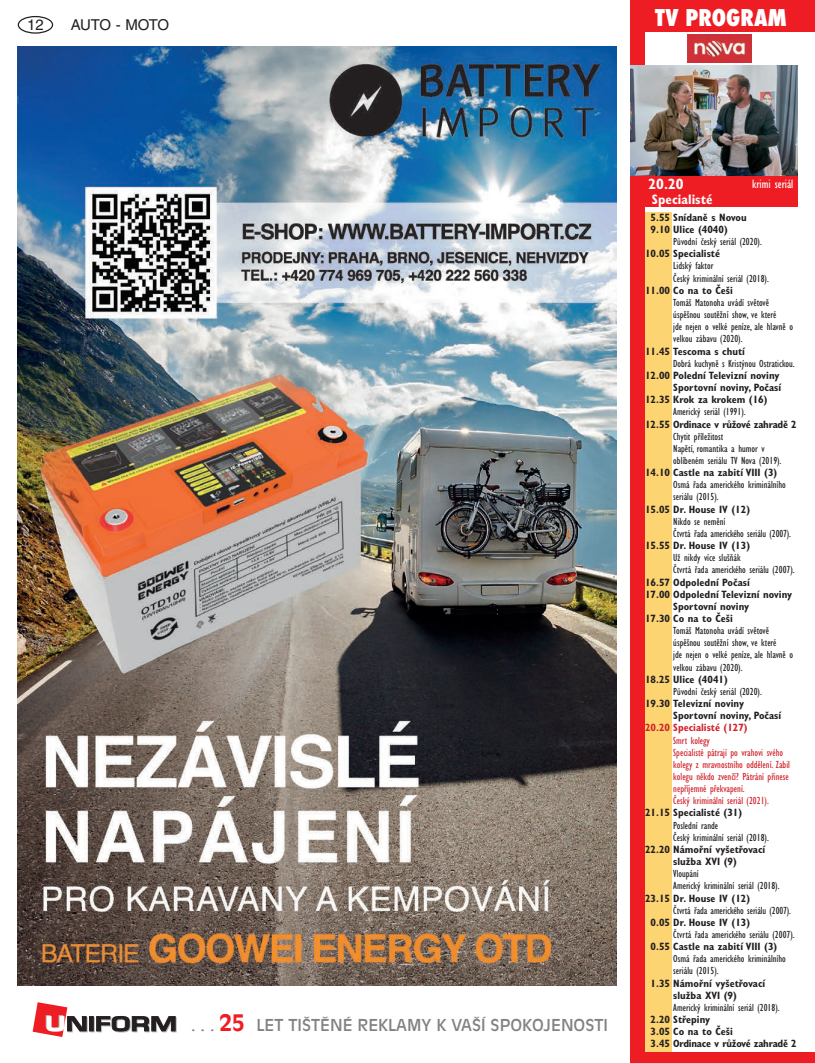
<style>
.page{position:relative;width:815px;height:1063px;background:#fff}
.page>*{position:absolute;margin:0;border:0;box-sizing:border-box;transform-origin:0 0}
.t1{font:800 condensed 22.5px "Futura";color:#fff}
.t2{font:16.25px "Antique Olive CE";color:#808285}
.t3{font:15px "Helvetica CE";letter-spacing:-.04em;color:#231f20}
.t4{font:700 condensed 15px "Gill Sans CE";color:#fff}
.t5{font:700 condensed 13.75px "Gill Sans CE";color:#fff}
.t6{font:condensed 12.5px "Gill Sans CE";color:#fff}
.t7{font:condensed 10.62px/12.1px "Gill Sans CE";color:#231f20}
.t8{font:700 condensed 10.62px/12.1px "Gill Sans CE";color:#231f20}
.t9{font:condensed 10.62px/12.1px "Gill Sans CE";color:#d1232a}
.t10{font:700 condensed 10.62px/12.1px "Gill Sans CE";letter-spacing:-.02em;color:#231f20}
.t11{font:700 condensed 10.62px "Gill Sans CE";color:#d1232a}
.s1{font-weight:700;font-size:22.5px;color:#ee1d23}
</style>
<div class="page">
<div style="left:18px;top:16px;width:35px;height:18px;border:1px solid #231f20;border-radius:50%"></div>
<svg style="left:90px;top:1017px;width:5px;height:15px"></svg>
<svg style="left:89px;top:1016px;width:5px;height:15px"></svg>
<svg style="left:96px;top:1016px;width:81px;height:16px"></svg>
<svg style="left:33px;top:1002px;width:55px;height:35px"></svg>
<div style="left:631px;top:0;width:184px;height:32px;background:#ee1d23"></div>
<div style="left:631px;top:175px;width:166px;height:32px;background:#ee1d23"></div>
<img style="left:687px;top:34px;width:64px;height:29px">
<div style="left:631px;top:0;width:14px;height:1063px;background:#ee1d23"></div>
<div style="left:631px;top:1052px;width:184px;height:11px;background:#ee1d23"></div>
<div style="left:645px;top:213px;width:26px;height:839px;background:#fdd472"></div>
<img style="left:631px;top:66px;width:166px;height:109px">
<img style="left:18px;top:46px;width:599px;height:939px">
<h3 class="t3" style="left:27px;top:16px;width:18px">12</h3>
<h3 class="t3" style="left:71px;top:16px;width:100px">AUTO - MOTO</h3>
<h1 class="t1" style="left:655px;top:2px;width:133px">TV PROGRAM</h1>
<h2 class="t2" style="left:191px;top:1016px;width:418px">. . . <span class="s1">25</span> LET TIŠTĚNÉ REKLAMY K VAŠÍ SPOKOJENOSTI</h2>
<h3 class="t4" style="left:648px;top:175px;width:37px">20.20</h3>
<p class="t5" style="left:652px;top:191px;width:62px">Specialisté</p>
<p class="t6" style="left:752px;top:176px;width:43px">krimi seriál</p>
<p class="t8" style="left:651px;top:211px;width:98px">5.55 Snídaně s Novou<br>9.10 Ulice (4040)</p>
<p class="t7" style="left:673px;top:236px;width:90px">Původní český seriál (2020).</p>
<p class="t8" style="left:645px;top:248px;width:76px">10.05 Specialisté</p>
<p class="t7" style="left:673px;top:260px;width:97px">Lidský faktor<br>Český kriminální seriál (2018).</p>
<p class="t8" style="left:645px;top:284px;width:89px">11.00 Co na to Češi</p>
<p class="t7" style="left:673px;top:296px;width:121px">Tomáš Matonoha uvádí světově úspěšnou soutěžní show, ve které<br>jde nejen o velké peníze, ale hlavně o velkou zábavu (2020).</p>
<p class="t8" style="left:645px;top:345px;width:101px">11.45 Tescoma s chutí</p>
<p class="t7" style="left:673px;top:357px;width:123px">Dobrá kuchyně s Kristýnou Ostratickou.</p>
<p class="t8" style="left:645px;top:369px;width:136px">12.00 Polední Televizní noviny</p>
<p class="t8" style="left:673px;top:381px;width:109px">Sportovní noviny, Počasí</p>
<p class="t8" style="left:645px;top:394px;width:124px">12.35 Krok za krokem (16)</p>
<p class="t7" style="left:673px;top:406px;width:74px">Americký seriál (1991).</p>
<p class="t10" style="left:645px;top:418px;width:153px">12.55 Ordinace v růžové zahradě 2</p>
<p class="t7" style="left:673px;top:430px;width:110px">Chytit příležitost<br>Napětí, romantika a humor v oblíbeném seriálu TV Nova (2019).</p>
<p class="t8" style="left:645px;top:467px;width:134px">14.10 Castle na zabití VIII (3)</p>
<p class="t7" style="left:673px;top:479px;width:114px">Osmá řada amerického kriminálního seriálu (2015).</p>
<p class="t8" style="left:645px;top:503px;width:107px">15.05 Dr. House IV (12)</p>
<p class="t7" style="left:673px;top:515px;width:119px">Nikdo se nemění<br>Čtvrtá řada amerického seriálu (2007).</p>
<p class="t8" style="left:645px;top:539px;width:107px">15.55 Dr. House IV (13)</p>
<p class="t7" style="left:673px;top:552px;width:123px">Už nikdy více slušňák<br>Čtvrtá řada amerického seriálu (2007).</p>
<p class="t8" style="left:645px;top:576px;width:106px">16.57 Odpolední Počasí</p>
<p class="t8" style="left:645px;top:588px;width:149px">17.00 Odpolední Televizní noviny</p>
<p class="t8" style="left:673px;top:600px;width:78px">Sportovní noviny</p>
<p class="t8" style="left:645px;top:612px;width:89px">17.30 Co na to Češi</p>
<p class="t7" style="left:673px;top:625px;width:121px">Tomáš Matonoha uvádí světově úspěšnou soutěžní show, ve které<br>jde nejen o velké peníze, ale hlavně o velkou zábavu (2020).</p>
<p class="t8" style="left:645px;top:673px;width:84px">18.25 Ulice (4041)</p>
<p class="t7" style="left:673px;top:685px;width:90px">Původní český seriál (2020).</p>
<p class="t8" style="left:673px;top:697px;width:109px;text-indent:-28px">19.30 Televizní noviny<br>Sportovní noviny, Počasí</p>
<p class="t11" style="left:645px;top:721px;width:104px">20.20 Specialisté (127)</p>
<p class="t9" style="left:673px;top:734px;width:118px">Smrt kolegy<br>Specialisté pátrají po vrahovi svého kolegy z mravnostního oddělení. Zabil kolegu někdo zvenčí? Pátrání přinese nepříjemné překvapení.<br>Český kriminální seriál (2021).</p>
<p class="t8" style="left:645px;top:807px;width:99px">21.15 Specialisté (31)</p>
<p class="t7" style="left:673px;top:819px;width:97px">Poslední rande<br>Český kriminální seriál (2018).</p>
<p class="t8" style="left:645px;top:843px;width:122px;text-align:center">22.20 Námořní vyšetřovací služba XVI (9)</p>
<p class="t7" style="left:673px;top:868px;width:108px">Vloupání<br>Americký kriminální seriál (2018).</p>
<p class="t8" style="left:645px;top:892px;width:107px">23.15 Dr. House IV (12)</p>
<p class="t7" style="left:673px;top:904px;width:119px">Čtvrtá řada amerického seriálu (2007).</p>
<p class="t8" style="left:651px;top:916px;width:101px">0.05 Dr. House IV (13)</p>
<p class="t7" style="left:673px;top:928px;width:123px">Čtvrtá řada amerického seriálu (2007).</p>
<p class="t8" style="left:651px;top:941px;width:128px">0.55 Castle na zabití VIII (3)</p>
<p class="t7" style="left:673px;top:953px;width:114px">Osmá řada amerického kriminálního seriálu (2015).</p>
<p class="t8" style="left:651px;top:977px;width:116px;text-align:center">1.35 Námořní vyšetřovací služba XVI (9)</p>
<p class="t7" style="left:673px;top:1001px;width:108px">Americký kriminální seriál (2018).</p>
<p class="t10" style="left:651px;top:1013px;width:148px">2.20 Střepiny<br>3.05 Co na to Češi<br>3.45 Ordinace v růžové zahradě 2</p>
</div>
